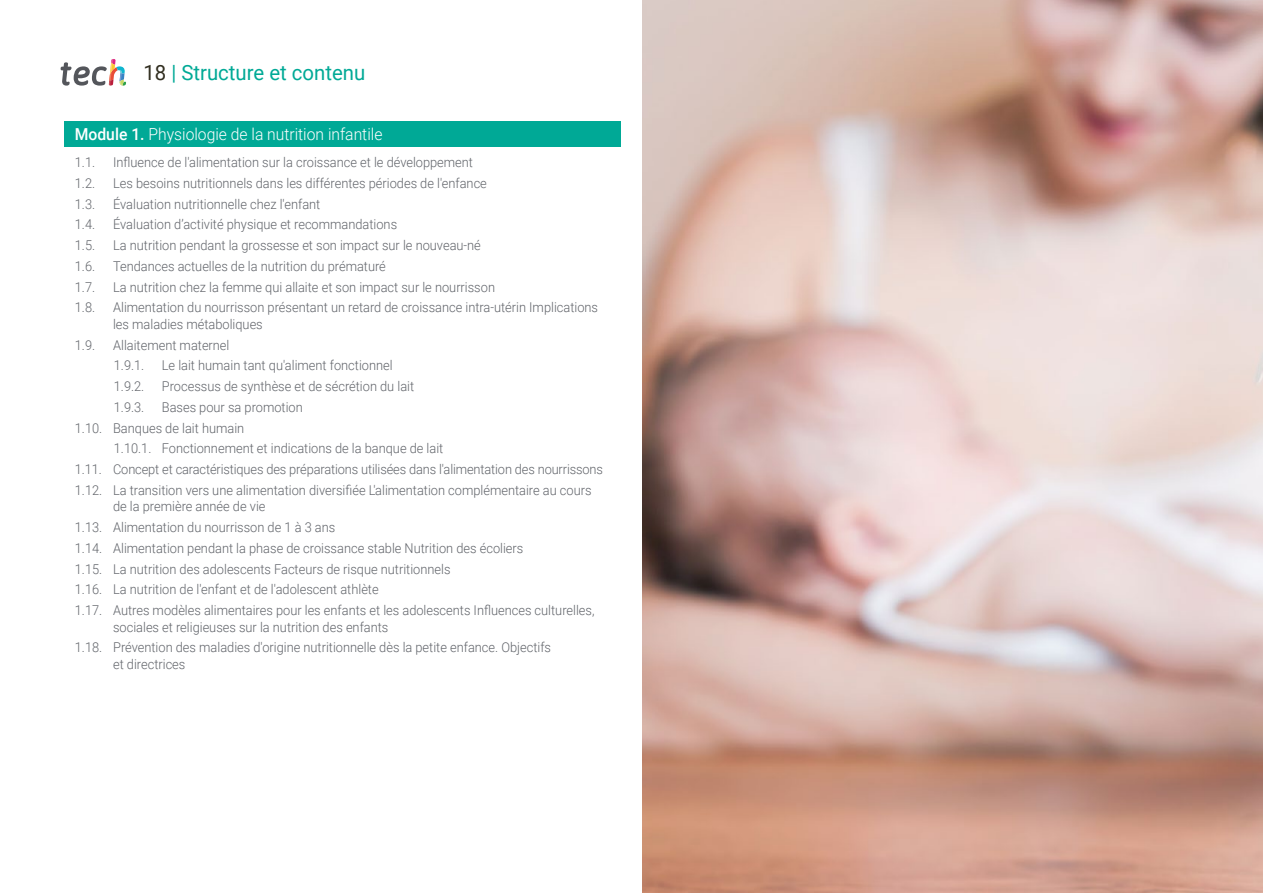
<style>
.page{position:relative;width:1263px;height:893px;background:#fff}
.page>*{position:absolute;margin:0;border:0;box-sizing:border-box;transform-origin:0 0}
.t1{font:21px "Roboto";color:#00a996}
.t2{font:300 16.5px "Roboto";color:#fff;scale:.95 1}
.t3{font:300 13.5px/20.7px "Roboto";color:#61646a;scale:.95 1}
.s1{color:#312e20}
.s2{font-weight:500}
</style>
<div class="page">
<div style="left:64px;top:121px;width:557px;height:25px;background:#00a996"></div>
<img style="left:642px;top:0;width:621px;height:893px">
<svg style="left:61px;top:59px;width:65px;height:27px"></svg>
<h1 class="t1" style="left:144px;top:57px;width:223px"><span class="s1">18</span> | Structure et contenu</h1>
<p class="t2" style="left:75px;top:123px;width:325px"><span class="s2">Module 1.</span> Physiologie de la nutrition infantile</p>
<p class="t3" style="left:75px;top:151px;width:23px">1.1.</p>
<p class="t3" style="left:113px;top:151px;width:380px">Influence de l'alimentation sur la croissance et le développement</p>
<p class="t3" style="left:75px;top:172px;width:23px">1.2.</p>
<p class="t3" style="left:113px;top:172px;width:395px">Les besoins nutritionnels dans les différentes périodes de l'enfance</p>
<p class="t3" style="left:75px;top:193px;width:23px">1.3.</p>
<p class="t3" style="left:113px;top:193px;width:220px">Évaluation nutritionnelle chez l'enfant</p>
<p class="t3" style="left:75px;top:214px;width:23px">1.4.</p>
<p class="t3" style="left:113px;top:214px;width:300px">Évaluation d’activité physique et recommandations</p>
<p class="t3" style="left:75px;top:234px;width:23px">1.5.</p>
<p class="t3" style="left:113px;top:234px;width:389px">La nutrition pendant la grossesse et son impact sur le nouveau-né</p>
<p class="t3" style="left:75px;top:255px;width:23px">1.6.</p>
<p class="t3" style="left:113px;top:255px;width:289px">Tendances actuelles de la nutrition du prématuré</p>
<p class="t3" style="left:75px;top:276px;width:23px">1.7.</p>
<p class="t3" style="left:113px;top:276px;width:403px">La nutrition chez la femme qui allaite et son impact sur le nourrisson</p>
<p class="t3" style="left:75px;top:297px;width:23px">1.8.</p>
<p class="t3" style="left:113px;top:299px;width:512px;line-height:16.5px">Alimentation du nourrisson présentant un retard de croissance intra-utérin Implications les maladies métaboliques</p>
<p class="t3" style="left:75px;top:334px;width:23px">1.9.</p>
<p class="t3" style="left:113px;top:334px;width:124px">Allaitement maternel<br>1.9.1.</p>
<p class="t3" style="left:162px;top:355px;width:244px">Le lait humain tant qu'aliment fonctionnel</p>
<p class="t3" style="left:114px;top:375px;width:34px">1.9.2.</p>
<p class="t3" style="left:162px;top:375px;width:267px">Processus de synthèse et de sécrétion du lait</p>
<p class="t3" style="left:114px;top:396px;width:34px">1.9.3.</p>
<p class="t3" style="left:75px;top:396px;width:241px;text-indent:87px">Bases pour sa promotion<br>1.10. Banques de lait humain</p>
<p class="t3" style="left:75px;top:438px;width:557px;text-indent:39px">1.10.1. Fonctionnement et indications de la banque de lait<br>1.11. Concept et caractéristiques des préparations utilisées dans l'alimentation des nourrissons<br>1.12. La transition vers une alimentation diversifiée L'alimentation complémentaire au cours</p>
<p class="t3" style="left:75px;top:496px;width:548px;text-indent:38px">de la première année de vie<br>1.13. Alimentation du nourrisson de 1 à 3 ans<br>1.14. Alimentation pendant la phase de croissance stable Nutrition des écoliers<br>1.15. La nutrition des adolescents Facteurs de risque nutritionnels<br>1.16. La nutrition de l'enfant et de l'adolescent athlète<br>1.17. Autres modèles alimentaires pour les enfants et les adolescents Influences culturelles,</p>
<p class="t3" style="left:75px;top:616px;width:503px;text-indent:38px">sociales et religieuses sur la nutrition des enfants<br>1.18. Prévention des maladies d'origine nutritionnelle dès la petite enfance. Objectifs</p>
<p class="t3" style="left:113px;top:653px;width:78px">et directrices</p>
</div>
